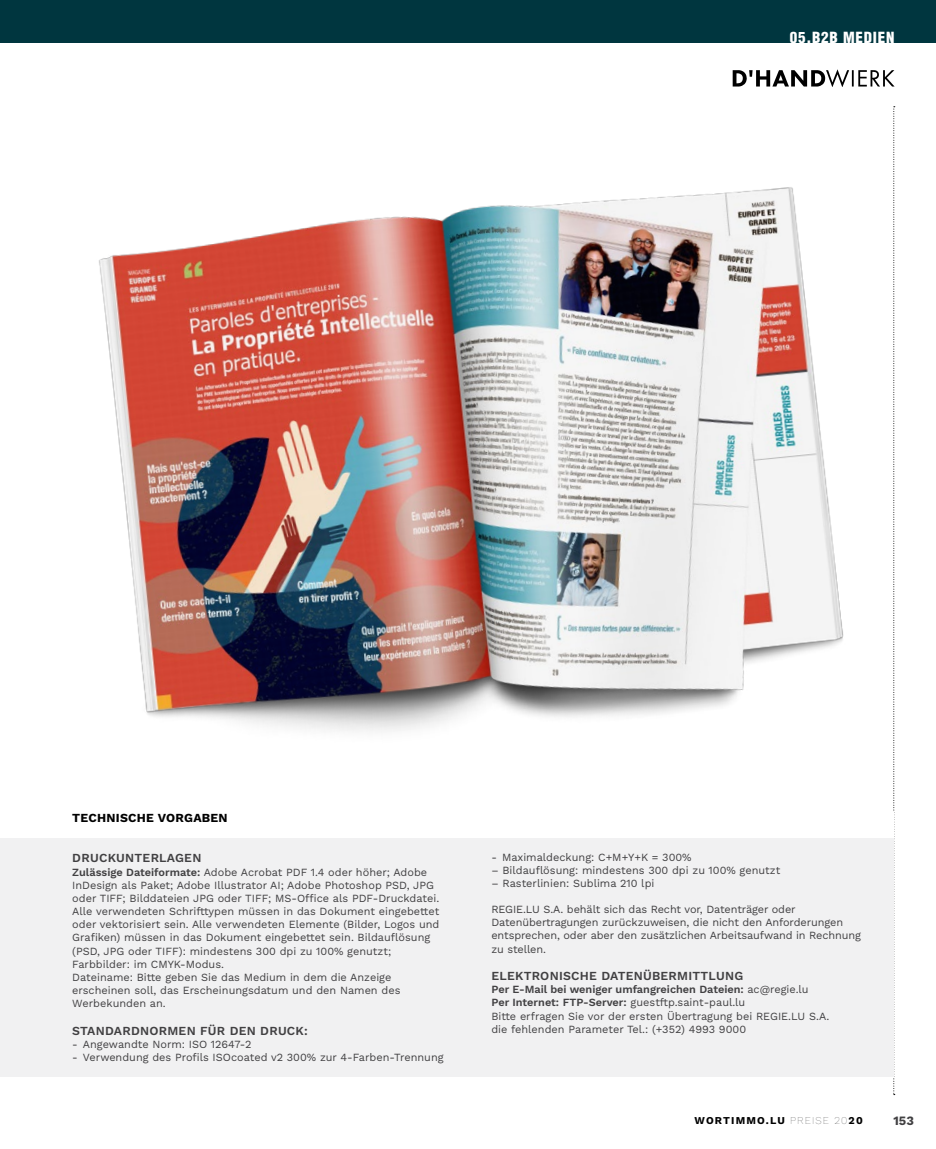
<style>
.page{position:relative;width:936px;height:1149px;background:#fff}
.page>*{position:absolute;margin:0;border:0;box-sizing:border-box;transform-origin:0 0}
.t1{font:900 condensed 15px "Helvetica LT Std";letter-spacing:.05em;color:#fff}
.t2{font:700 12.75px "Work Sans";color:#414042}
.t3{font:600 12.3px "Work Sans";letter-spacing:.02em;color:#414042}
.t4{font:700 12.3px "Work Sans";letter-spacing:.02em;color:#000}
.t5{font:10.95px/13.2px "Work Sans";color:#414042}
.t6{font:700 10.5px "Work Sans";letter-spacing:.11em;color:#000}
.s1{font-weight:600}
.s2{font-weight:100}
</style>
<div class="page">
<div style="left:0;top:0;width:935px;height:43px;background:#00363f"></div>
<svg style="left:893px;top:106px;width:1px;height:988px"></svg>
<svg style="left:732px;top:69px;width:162px;height:18px"></svg>
<img style="left:99px;top:187px;width:745px;height:545px">
<div style="left:0;top:812px;width:893px;height:264px;background:#f1f1f2"></div>
<div style="left:0;top:812px;width:893px;height:25px;background:#fff"></div>
<h1 class="t1" style="left:789px;top:28px;width:106px">05.B2B MEDIEN</h1>
<p class="t4" style="left:72px;top:808px;width:157px">TECHNISCHE VORGABEN</p>
<p class="t3" style="left:72px;top:848px;width:131px">DRUCKUNTERLAGEN</p>
<p class="t5" style="left:72px;top:864px;width:368px"><span class="s1">Zulässige Dateiformate:</span> Adobe Acrobat PDF 1.4 oder höher; Adobe InDesign als Paket; Adobe Illustrator AI; Adobe Photoshop PSD, JPG oder TIFF; Bilddateien JPG oder TIFF; MS-Office als PDF-Druckdatei.<br>Alle verwendeten Schrifttypen müssen in das Dokument eingebettet oder vektorisiert sein. Alle verwendeten Elemente (Bilder, Logos und Grafiken) müssen in das Dokument eingebettet sein. Bildauflösung (PSD, JPG oder TIFF): mindestens 300 dpi zu 100% genutzt; Farbbilder: im CMYK-Modus.<br>Dateiname: Bitte geben Sie das Medium in dem die Anzeige erscheinen soll, das Erscheinungsdatum und den Namen des Werbekunden an.</p>
<p class="t3" style="left:72px;top:1020px;width:237px">STANDARDNORMEN FÜR DEN DRUCK:</p>
<p class="t5" style="left:72px;top:1036px;width:181px">- Angewandte Norm: ISO 12647-2</p>
<p class="t5" style="left:72px;top:1049px;width:373px">- Verwendung des Profils ISOcoated v2 300% zur 4-Farben-Trennung</p>
<p class="t5" style="left:491px;top:849px;width:202px">- Maximaldeckung: C+M+Y+K = 300%</p>
<p class="t5" style="left:491px;top:862px;width:290px">– Bildauflösung: mindestens 300 dpi zu 100% genutzt</p>
<p class="t5" style="left:491px;top:876px;width:164px">– Rasterlinien: Sublima 210 lpi</p>
<p class="t5" style="left:491px;top:902px;width:371px">REGIE.LU S.A. behält sich das Recht vor, Datenträger oder Datenübertragungen zurückzuweisen, die nicht den Anforderungen entsprechen, oder aber den zusätzlichen Arbeitsaufwand in Rechnung zu stellen.</p>
<p class="t3" style="left:491px;top:966px;width:253px">ELEKTRONISCHE DATENÜBERMITTLUNG</p>
<p class="t5" style="left:491px;top:982px;width:339px"><span class="s1">Per E-Mail bei weniger umfangreichen Dateien:</span> ac@regie.lu<br><span class="s1">Per Internet: FTP-Server:</span> guestftp.saint-paul.lu<br>Bitte erfragen Sie vor der ersten Übertragung bei REGIE.LU S.A. die fehlenden Parameter Tel.: (+352) 4993 9000</p>
<p class="t6" style="left:694px;top:1111px;width:170px">WORTIMMO.LU <span class="s2">PREISE 20</span>20</p>
<p class="t2" style="left:893px;top:1110px;width:22px">153</p>
</div>
